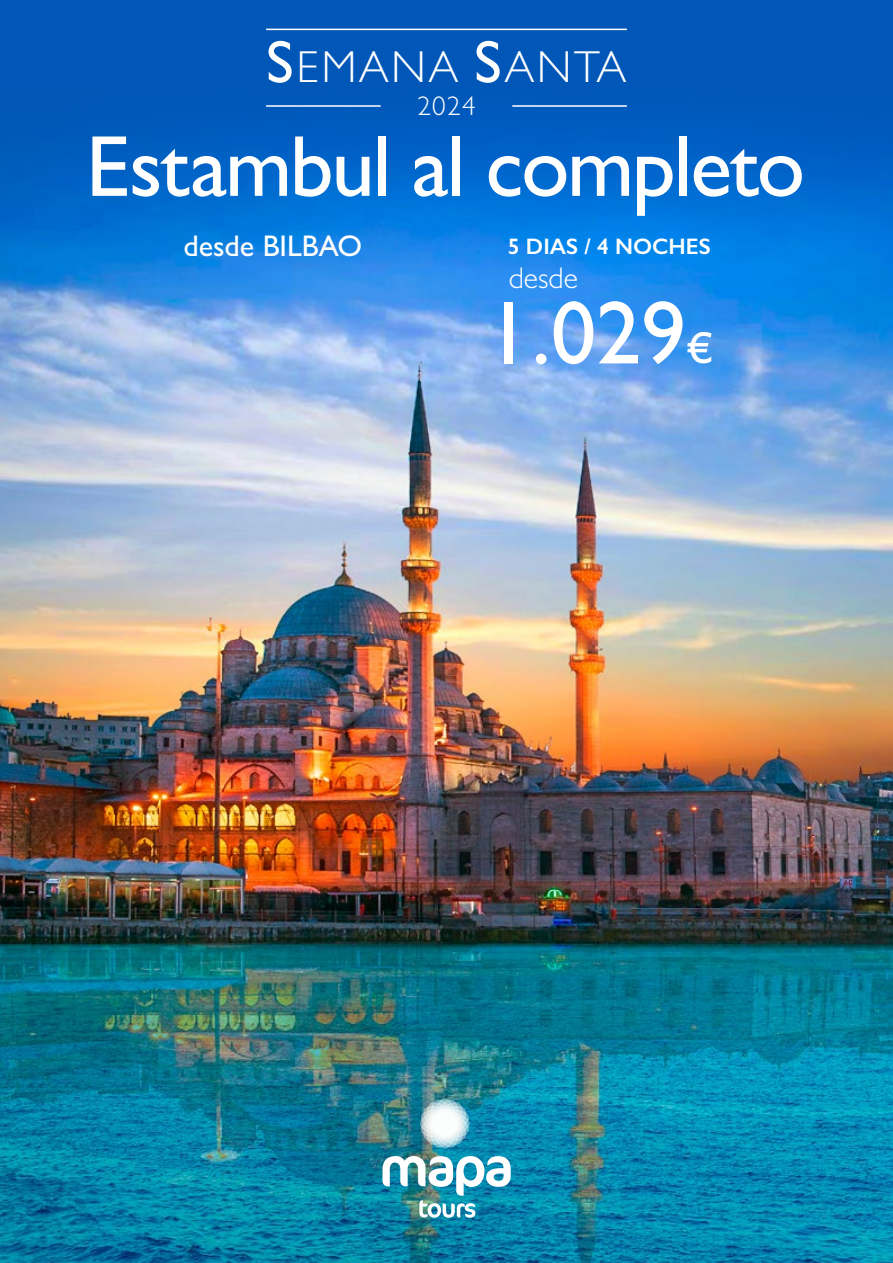
<style>
.page{position:relative;width:893px;height:1263px;background:#0057b7}
.page>*{position:absolute;margin:0;border:0;box-sizing:border-box;transform-origin:0 0}
.t1{font:500 90px "Gill Sans";color:#fff}
.t2{font:500 87px "Gill Sans";letter-spacing:-.025em;color:#fff}
.t3{font:300 45px "Gill Sans";letter-spacing:.05em;color:#fff}
.t4{font:500 30px "Gill Sans";color:#fff}
.t5{font:300 30px "Gill Sans";color:#fff}
.t6{font:300 27px "Gill Sans";color:#fff}
.t7{font:600 22.5px "Gill Sans";color:#fff}
.s1{font-weight:500;font-size:60px}
.s2{font-size:45px}
</style>
<div class="page">
<img style="left:0;top:131px;width:893px;height:1132px">
<svg style="left:421px;top:1100px;width:48px;height:47px;background:#b5d3da"></svg>
<img style="left:382px;top:1156px;width:129px;height:62px">
<hr style="left:266px;top:105px;width:115px;height:2px;background:#fff">
<hr style="left:512px;top:105px;width:115px;height:2px;background:#fff">
<hr style="left:266px;top:29px;width:361px;height:1px;background:#fff">
<p class="t3" style="left:266px;top:40px;width:362px"><span class="s1">S</span>EMANA <span class="s1">S</span>ANTA</p>
<p class="t6" style="left:417px;top:90px;width:60px">2024</p>
<p class="t2" style="left:86px;top:115px;width:720px">Estambul al completo</p>
<p class="t4" style="left:183px;top:228px;width:180px">desde BILBAO</p>
<p class="t7" style="left:508px;top:232px;width:204px">5 DIAS / 4 NOCHES</p>
<p class="t5" style="left:509px;top:260px;width:71px">desde</p>
<p class="t1" style="left:486px;top:280px;width:229px">1.029<span class="s2">€</span></p>
</div>
